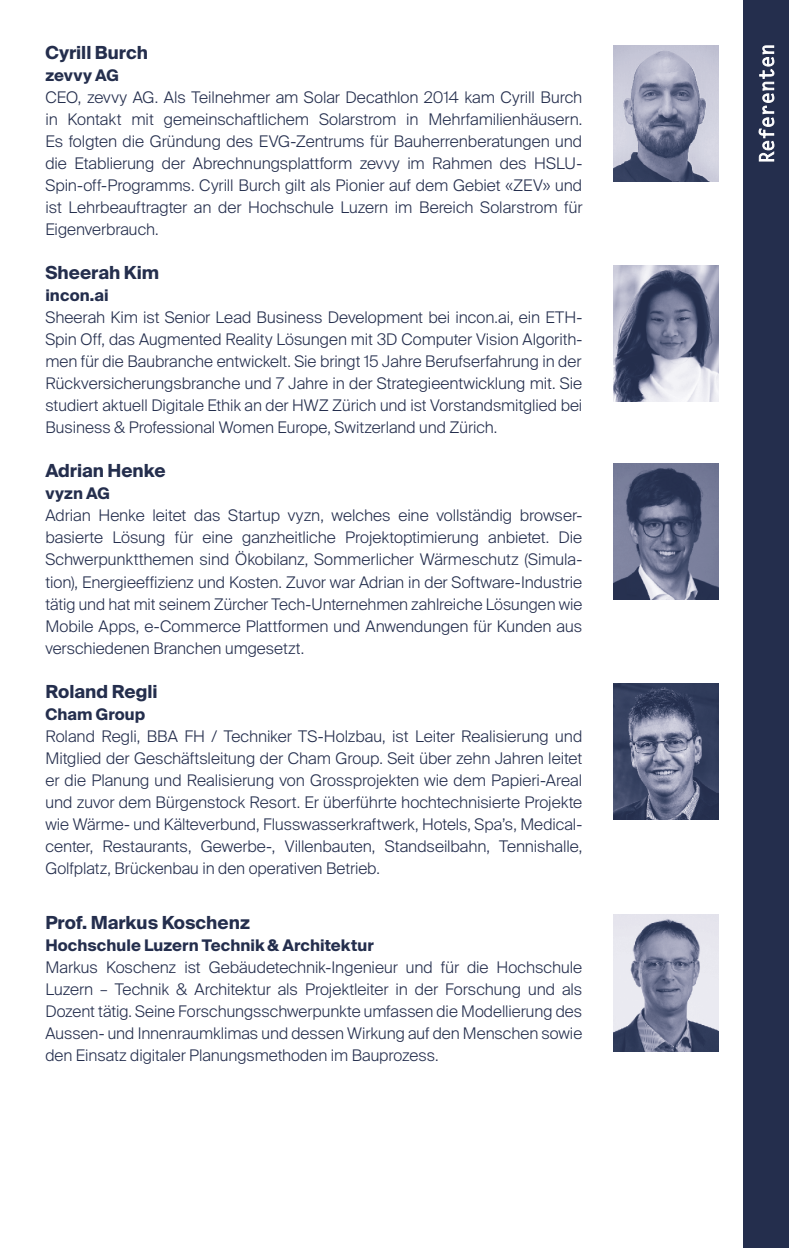
<style>
.page{position:relative;width:789px;height:1248px;background:#fff}
.page>*{position:absolute;margin:0;border:0;box-sizing:border-box;transform-origin:0 0}
.t1{font:700 18px "Suisse Intl";color:#242e4d}
.t2{font:300 16px/22px "Suisse Intl";color:#242e4d;text-align:justify}
.t3{font:700 16px "Suisse Intl";letter-spacing:.005em;color:#242e4d}
</style>
<div class="page">
<div style="left:743px;top:0;width:45px;height:1247px;background:#242e4d"></div>
<svg style="left:758px;top:46px;width:15px;height:115px"></svg>
<img style="left:613px;top:45px;width:105px;height:136px">
<img style="left:613px;top:265px;width:105px;height:136px">
<img style="left:613px;top:463px;width:105px;height:136px">
<img style="left:613px;top:683px;width:105px;height:136px">
<img style="left:613px;top:914px;width:105px;height:136px">
<p class="t1" style="left:45px;top:42px;width:104px">Cyrill Burch</p>
<p class="t3" style="left:45px;top:66px;width:75px">zevvy AG</p>
<p class="t2" style="left:45px;top:87px;width:538px">CEO, zevvy AG. Als Teilnehmer am Solar Decathlon 2014 kam Cyrill Burch in Kontakt mit gemeinschaftlichem Solarstrom in Mehrfamilienhäusern.<br>Es folgten die Gründung des EVG-Zentrums für Bauherrenberatungen und die Etablierung der Abrechnungsplattform zevvy im Rahmen des HSLU-Spin-off-Programms. Cyrill Burch gilt als Pionier auf dem Gebiet «ZEV» und ist Lehrbeauftragter an der Hochschule Luzern im Bereich Solarstrom für Eigenverbrauch.</p>
<p class="t1" style="left:45px;top:262px;width:115px">Sheerah Kim</p>
<p class="t3" style="left:45px;top:286px;width:65px">incon.ai</p>
<p class="t2" style="left:45px;top:307px;width:538px">Sheerah Kim ist Senior Lead Business Development bei incon.ai, ein ETH-Spin Off, das Augmented Reality Lösungen mit 3D Computer Vision Algorith&shy;men für die Baubranche entwickelt. Sie bringt 15 Jahre Berufserfahrung in der Rückversicherungsbranche und 7 Jahre in der Strategieentwicklung mit. Sie studiert aktuell Digitale Ethik an der HWZ Zürich und ist Vorstandsmitglied bei Business &amp; Professional Women Europe, Switzerland und Zürich.</p>
<p class="t1" style="left:45px;top:460px;width:122px">Adrian Henke</p>
<p class="t3" style="left:45px;top:484px;width:66px">vyzn AG</p>
<p class="t2" style="left:45px;top:505px;width:538px">Adrian Henke leitet das Startup vyzn, welches eine vollständig browser&shy;basierte Lösung für eine ganzheitliche Projektoptimierung anbietet. Die Schwerpunktthemen sind Ökobilanz, Sommerlicher Wärmeschutz (Simula&shy;tion), Energieeffizienz und Kosten. Zuvor war Adrian in der Software-Industrie tätig und hat mit seinem Zürcher Tech-Unternehmen zahlreiche Lösungen wie Mobile Apps, e-Commerce Plattformen und Anwendungen für Kunden aus verschiedenen Branchen umgesetzt.</p>
<p class="t1" style="left:45px;top:680px;width:114px">Roland Regli</p>
<p class="t3" style="left:45px;top:704px;width:101px">Cham Group</p>
<p class="t2" style="left:45px;top:724px;width:538px">Roland Regli, BBA FH / Techniker TS-Holzbau, ist Leiter Realisierung und Mitglied der Geschäftsleitung der Cham Group. Seit über zehn Jahren leitet er die Planung und Realisierung von Grossprojekten wie dem Papieri-Areal und zuvor dem Bürgenstock Resort. Er überführte hochtechnisierte Projekte wie Wärme- und Kälteverbund, Flusswasserkraftwerk, Hotels, Spa’s, Medical&shy;center, Restaurants, Gewerbe-, Villenbauten, Standseilbahn, Tennishalle, Golfplatz, Brückenbau in den operativen Betrieb.</p>
<p class="t1" style="left:45px;top:912px;width:206px">Prof. Markus Koschenz</p>
<p class="t3" style="left:45px;top:935px;width:330px">Hochschule Luzern Technik &amp; Architektur</p>
<p class="t2" style="left:45px;top:956px;width:538px">Markus Koschenz ist Gebäudetechnik-Ingenieur und für die Hochschule Luzern – Technik &amp; Architektur als Projektleiter in der Forschung und als Dozent tätig. Seine Forschungsschwerpunkte umfassen die Modellierung des Aussen- und Innenraumklimas und dessen Wirkung auf den Menschen sowie den Einsatz digitaler Planungsmethoden im Bauprozess.</p>
</div>
